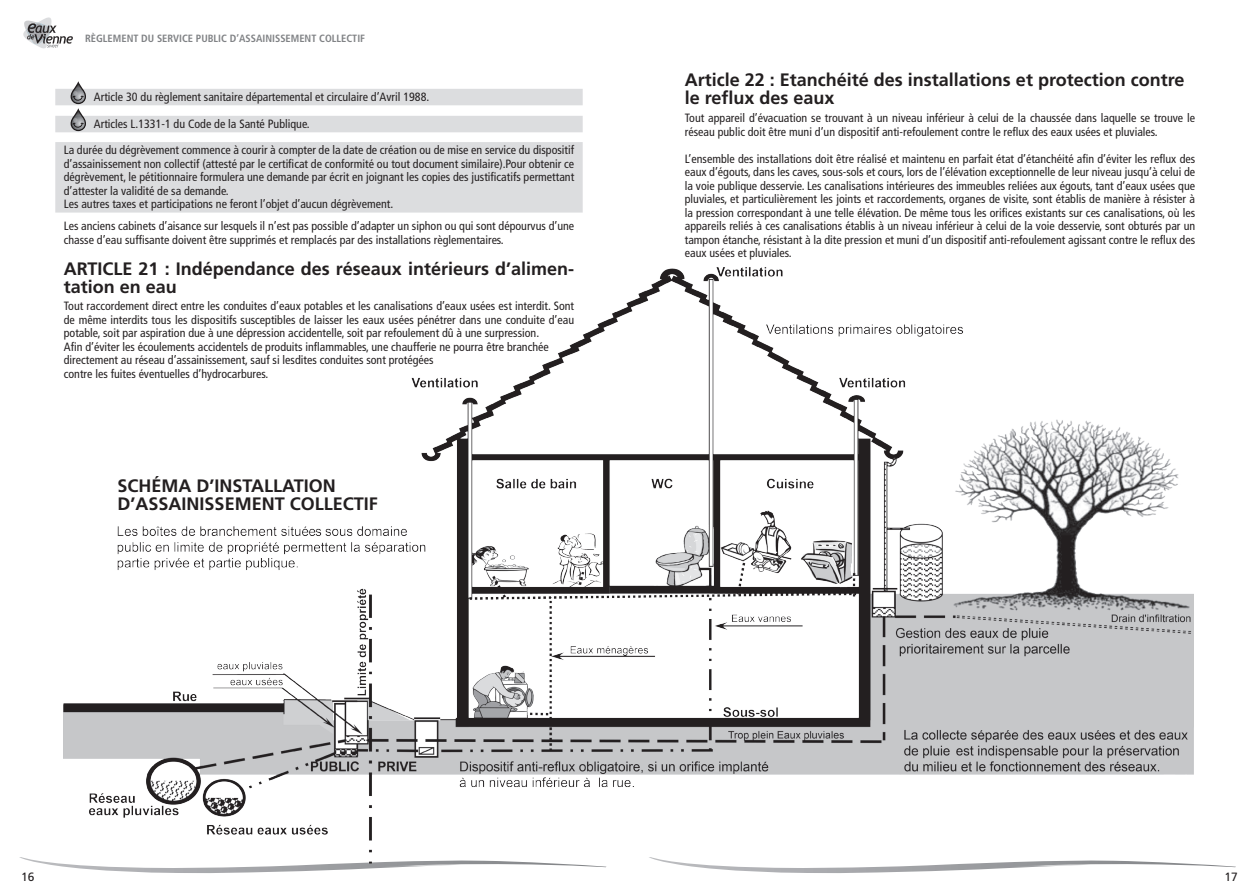
<style>
.page{position:relative;width:1259px;height:893px;background:#fff}
.page>*{position:absolute;margin:0;border:0;box-sizing:border-box;transform-origin:0 0}
.t1{font:700 18px/18px "Frutiger";color:#231f20}
.t2{font:condensed 12px/13.5px "Frutiger";color:#231f20}
.t3{font:12px "Frutiger";color:#231f20}
.t4{font:700 condensed 10.5px "Frutiger";color:#808285}
</style>
<div class="page">
<svg style="left:23px;top:17px;width:50px;height:32px"></svg>
<svg style="left:19px;top:857px;width:587px;height:16px"></svg>
<svg style="left:676px;top:864px;width:560px;height:9px"></svg>
<div style="left:55px;top:89px;width:528px;height:16px;background:#dcdddf"></div>
<div style="left:55px;top:116px;width:528px;height:16px;background:#dcdddf"></div>
<div style="left:55px;top:142px;width:528px;height:71px;background:#dcdddf"></div>
<svg style="left:71px;top:81px;width:15px;height:50px"></svg>
<img style="left:64px;top:267px;width:1129px;height:597px">
<p class="t4" style="left:85px;top:32px;width:281px">RÈGLEMENT DU SERVICE PUBLIC D’ASSAINISSEMENT COLLECTIF</p>
<p class="t2" style="left:94px;top:90px;width:337px">Article 30 du règlement sanitaire départemental et circulaire d’Avril 1988.</p>
<p class="t2" style="left:64px;top:111px;width:512px;line-height:26.2px;text-indent:30px">Articles L.1331-1 du Code de la Santé Publique.<br>La durée du dégrèvement commence à courir à compter de la date de création ou de mise en service du dispositif</p>
<p class="t2" style="left:64px;top:157px;width:512px">d’assainissement non collectif (attesté par le certificat de conformité ou tout document similaire).Pour obtenir ce dégrèvement, le pétitionnaire formulera une demande par écrit en joignant les copies des justificatifs permettant d’attester la validité de sa demande.<br>Les autres taxes et participations ne feront l’objet d’aucun dégrèvement.</p>
<p class="t2" style="left:64px;top:219px;width:512px">Les anciens cabinets d’aisance sur lesquels il n’est pas possible d’adapter un siphon ou qui sont dépourvus d’une chasse d’eau suffisante doivent être supprimés et remplacés par des installations règlementaires.</p>
<h1 class="t1" style="left:64px;top:259px;width:512px">ARTICLE 21 : Indépendance des réseaux intérieurs d’alimen&shy;tation en eau</h1>
<p class="t2" style="left:64px;top:300px;width:512px">Tout raccordement direct entre les conduites d’eaux potables et les canalisations d’eaux usées est interdit. Sont de même interdits tous les dispositifs susceptibles de laisser les eaux usées pénétrer dans une conduite d’eau potable, soit par aspiration due à une dépression accidentelle, soit par refoulement dû à une surpression.<br>Afin d’éviter les écoulements accidentels de produits inflammables, une chaufferie ne pourra être branchée directement au réseau d’assainissement, sauf si lesdites conduites sont protégées<br>contre les fuites éventuelles d’hydrocarbures.</p>
<h1 class="t1" style="left:118px;top:476px;width:262px">SCHÉMA D’INSTALLATION<br>D’ASSAINISSEMENT COLLECTIF</h1>
<h1 class="t1" style="left:685px;top:71px;width:501px">Article 22 : Etanchéité des installations et protection contre le reflux des eaux</h1>
<p class="t2" style="left:685px;top:111px;width:512px">Tout appareil d’évacuation se trouvant à un niveau inférieur à celui de la chaussée dans laquelle se trouve le réseau public doit être muni d’un dispositif anti-refoulement contre le reflux des eaux usées et pluviales.</p>
<p class="t2" style="left:685px;top:152px;width:512px;text-align:justify">L’ensemble des installations doit être réalisé et maintenu en parfait état d’étanchéité afin d’éviter les reflux des eaux d’égouts, dans les caves, sous-sols et cours, lors de l’élévation exceptionnelle de leur niveau jusqu’à celui de la voie publique desservie. Les canalisations intérieures des immeubles reliées aux égouts, tant d’eaux usées que pluviales, et particulièrement les joints et raccordements, organes de visite, sont établis de manière à résister à la pression correspondant à une telle élévation. De même tous les orifices existants sur ces canalisations, où les appareils reliés à ces canalisations établis à un niveau inférieur à celui de la voie desservie, sont obturés par un tampon étanche, résistant à la dite pression et muni d’un dispositif anti-refoulement agissant contre le reflux des eaux usées et pluviales.</p>
<p class="t3" style="left:21px;top:870px;width:15px">16</p>
<p class="t3" style="left:1224px;top:870px;width:15px">17</p>
</div>
